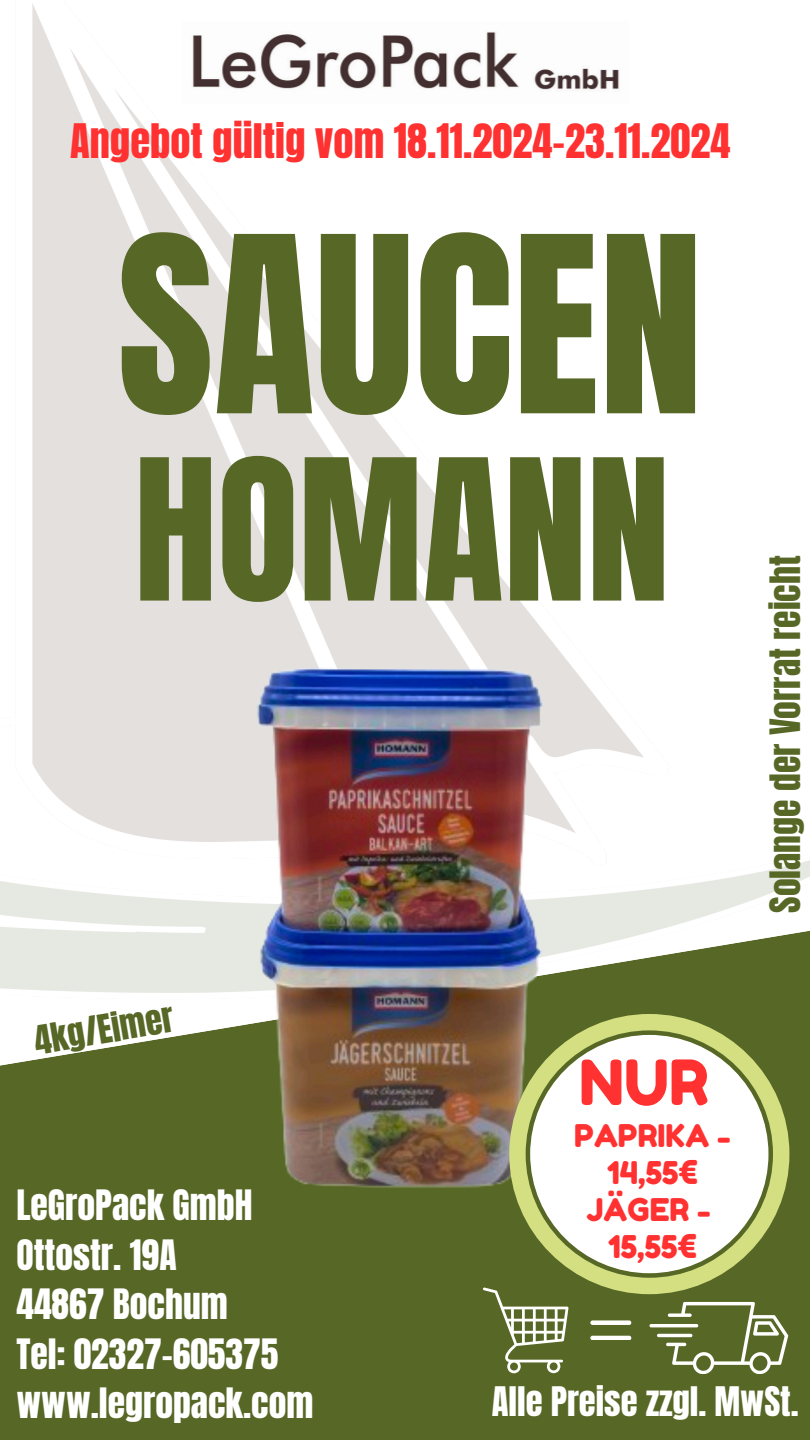
<style>
.page{position:relative;width:810px;height:1440px;background:#fff}
.page>*{position:absolute;margin:0;border:0;box-sizing:border-box;transform-origin:0 0}
.t1{font:208.9px "Anton";color:#576726}
.t2{font:166.9px "Anton";color:#576726}
.t3{font:62.2px "Fredoka One";color:#ff3131}
.t4{font:40.5px "Anton";color:#ff3131}
.t5{font:35.6px/49.5px "Anton";color:#fff}
.t6{font:35.6px "Anton";color:#576726}
.t7{font:34.6px "Anton";color:#fff}
.t8{font:34px "Anton";color:#576726}
.t9{font:31.3px/36.8px "Fredoka One";color:#ff3131;text-align:center}
</style>
<div class="page">
<img style="left:0;top:4px;width:810px;height:904px">
<svg style="left:0;top:908px;width:810px;height:532px;fill:#576726"></svg>
<img style="left:182px;top:22px;width:446px;height:82px">
<svg style="left:483px;top:1287px;width:85px;height:86px"></svg>
<svg style="left:649px;top:1302px;width:139px;height:72px"></svg>
<svg style="left:590px;top:1320px;width:42px;height:5px"></svg>
<svg style="left:590px;top:1336px;width:42px;height:4px"></svg>
<img style="left:58px;top:574px;width:700px;height:700px">
<div style="left:509px;top:1014px;width:280px;height:280px;background:#d3df81;border-radius:50%"></div>
<svg style="left:526px;top:1030px;width:247px;height:248px"></svg>
<p class="t4" style="left:70px;top:112px;width:662px">Angebot gültig vom 18.11.2024-23.11.2024</p>
<p class="t1" style="left:117px;top:176px;width:587px">SAUCEN</p>
<h3 class="t2" style="left:134px;top:411px;width:538px">HOMANN</h3>
<h5 class="t6" style="left:760px;top:913px;width:359px;rotate:-90deg">Solange der Vorrat reicht</h5>
<h5 class="t8" style="left:30px;top:1017px;width:142px;rotate:-10deg">4kg/Eimer</h5>
<h1 class="t3" style="left:579px;top:1044px;width:131px">NUR</h1>
<p class="t5" style="left:16px;top:1181px;width:299px">LeGroPack GmbH<br>Ottostr. 19A<br>44867 Bochum<br>Tel: 02327-605375 www.legropack.com</p>
<p class="t9" style="left:574px;top:1117px;width:158px">PAPRIKA -<br>14,55€</p>
<p class="t9" style="left:586px;top:1191px;width:126px">JÄGER -</p>
<h5 class="t9" style="left:608px;top:1228px;width:90px">15,55€</h5>
<h2 class="t7" style="left:492px;top:1376px;width:309px">Alle Preise zzgl. MwSt.</h2>
</div>
